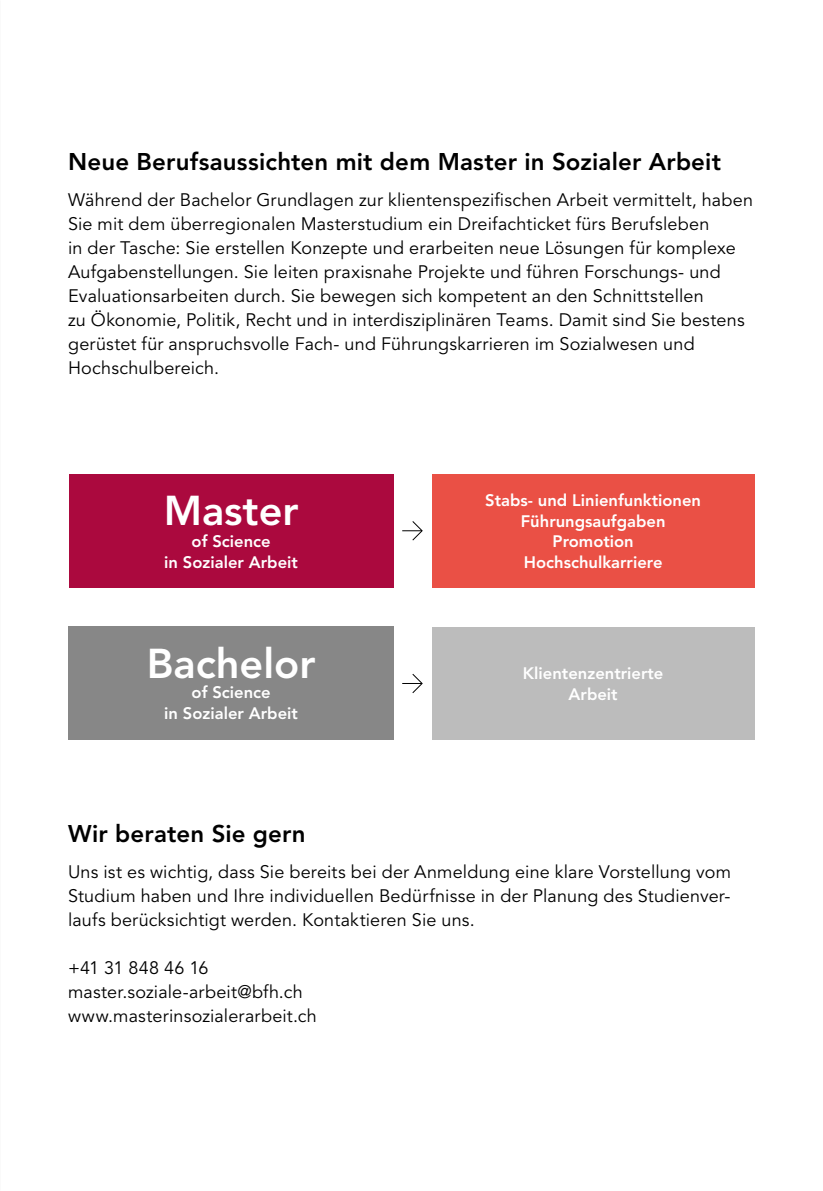
<style>
.page{position:relative;width:823px;height:1191px;background:#fff}
.page>*{position:absolute;margin:0;border:0;box-sizing:border-box;transform-origin:0 0}
.t1{font:800 41.4px "Avenir LT Std";color:#fff}
.t2{font:800 24px "Avenir LT Std";letter-spacing:.01em;color:#000}
.t3{font:18px/24px "Avenir LT Std";letter-spacing:.01em;color:#000}
.t4{font:800 16.6px/20.6px "Avenir LT Std";color:#fff;text-align:center}
</style>
<div class="page">
<div style="left:68px;top:626px;width:325px;height:113px;background:#878787"></div>
<div style="left:69px;top:474px;width:324px;height:114px;background:#ab093e"></div>
<div style="left:431px;top:474px;width:323px;height:113px;background:#ea5045"></div>
<div style="left:431px;top:627px;width:323px;height:112px;background:#bcbcbc"></div>
<svg style="left:402px;top:521px;width:20px;height:20px"></svg>
<svg style="left:402px;top:674px;width:20px;height:19px"></svg>
<h2 class="t2" style="left:68px;top:148px;width:654px">Neue Berufsaussichten mit dem Master in Sozialer Arbeit</h2>
<p class="t3" style="left:68px;top:188px;width:686px">Während der Bachelor Grundlagen zur klientenspezifischen Arbeit vermittelt, haben Sie mit dem überregionalen Masterstudium ein Dreifachticket fürs Berufsleben<br>in der Tasche: Sie erstellen Konzepte und erarbeiten neue Lösungen für komplexe Aufgabenstellungen. Sie leiten praxisnahe Projekte und führen Forschungs- und Evaluationsarbeiten durch. Sie bewegen sich kompetent an den Schnittstellen<br>zu Ökonomie, Politik, Recht und in interdisziplinären Teams. Damit sind Sie bestens gerüstet für anspruchsvolle Fach- und Führungskarrieren im Sozialwesen und Hochschulbereich.</p>
<h1 class="t1" style="left:163px;top:486px;width:136px">Master</h1>
<p class="t4" style="left:164px;top:530px;width:135px;line-height:21.8px">of Science<br>in Sozialer Arbeit</p>
<h1 class="t1" style="left:147px;top:639px;width:170px">Bachelor</h1>
<p class="t4" style="left:164px;top:682px;width:135px">of Science<br>in Sozialer Arbeit</p>
<p class="t4" style="left:485px;top:490px;width:217px">Stabs- und Linienfunktionen<br>Führungsaufgaben<br>Promotion<br>Hochschulkarriere</p>
<p class="t4" style="left:522px;top:663px;width:142px">Klientenzentrierte<br>Arbeit</p>
<h2 class="t2" style="left:68px;top:820px;width:239px">Wir beraten Sie gern</h2>
<p class="t3" style="left:68px;top:860px;width:664px;text-align:justify">Uns ist es wichtig, dass Sie bereits bei der Anmeldung eine klare Vorstellung vom Studium haben und Ihre individuellen Bedürfnisse in der Planung des Studienver&shy;laufs berücksichtigt werden. Kontaktieren Sie uns.</p>
<p class="t3" style="left:68px;top:956px;width:250px">+41 31 848 46 16 master.soziale-arbeit@bfh.ch www.masterinsozialerarbeit.ch</p>
</div>
